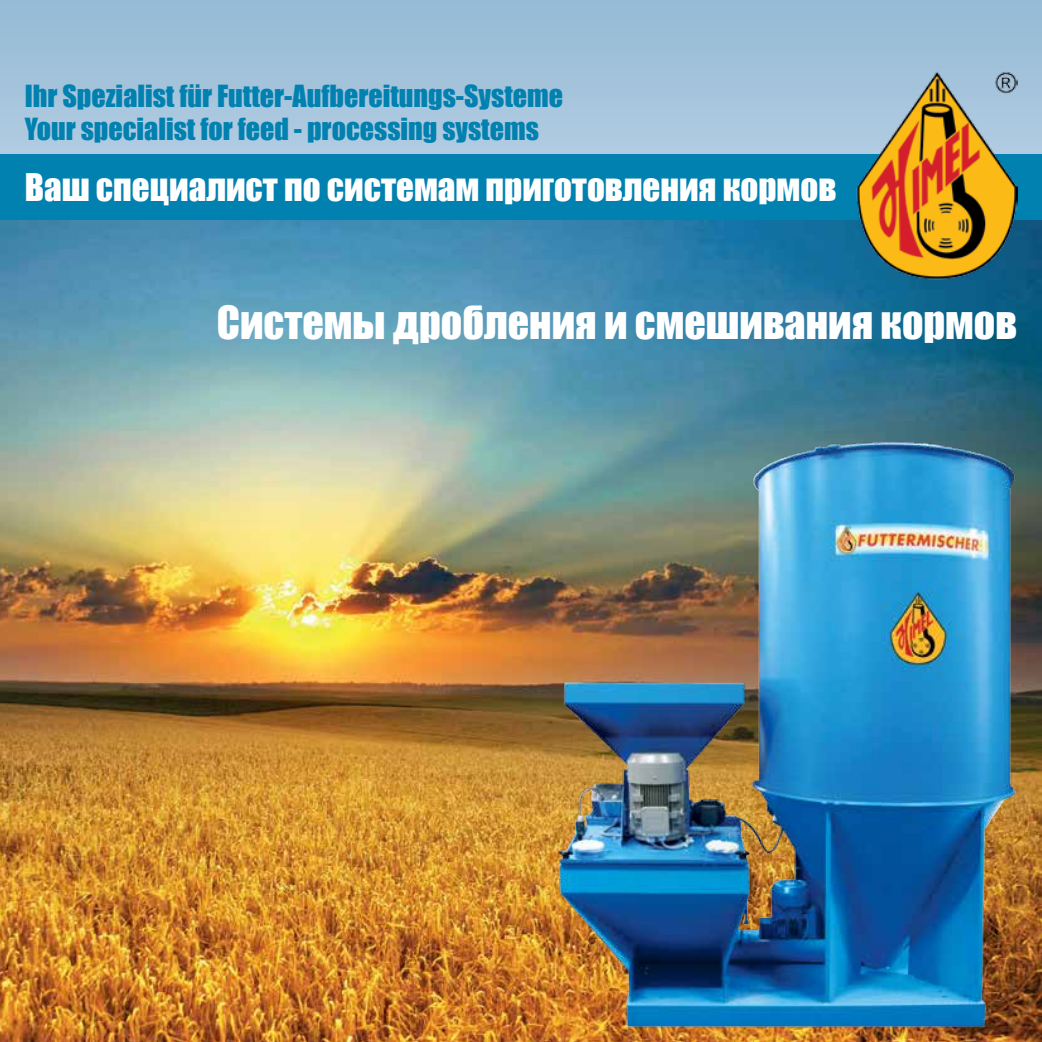
<style>
.page{position:relative;width:1042px;height:1042px;background:#fff}
.page>*{position:absolute;margin:0;border:0;box-sizing:border-box;transform-origin:0 0}
.t1{font:42px "Impact";color:#fff}
.t2{font:35px "Impact";color:#fff}
.t3{font:28px/33.6px "Impact";color:#0081b0}
</style>
<div class="page">
<img style="left:0;top:220px;width:1042px;height:822px">
<img style="left:0;top:0;width:1042px;height:154px">
<div style="left:0;top:154px;width:1042px;height:66px;background:#0081b0"></div>
<img style="left:558px;top:440px;width:464px;height:602px">
<img style="left:857px;top:71px;width:160px;height:208px">
<p class="t3" style="left:25px;top:78px;width:540px">Ihr Spezialist für Futter-Aufbereitungs-Systeme<br>Your specialist for feed - processing systems</p>
<p class="t2" style="left:25px;top:160px;width:813px">Ваш специалист по системам приготовления кормов</p>
<h1 class="t1" style="left:217px;top:290px;width:802px">Системы дробления и смешивания кормов</h1>
</div>
